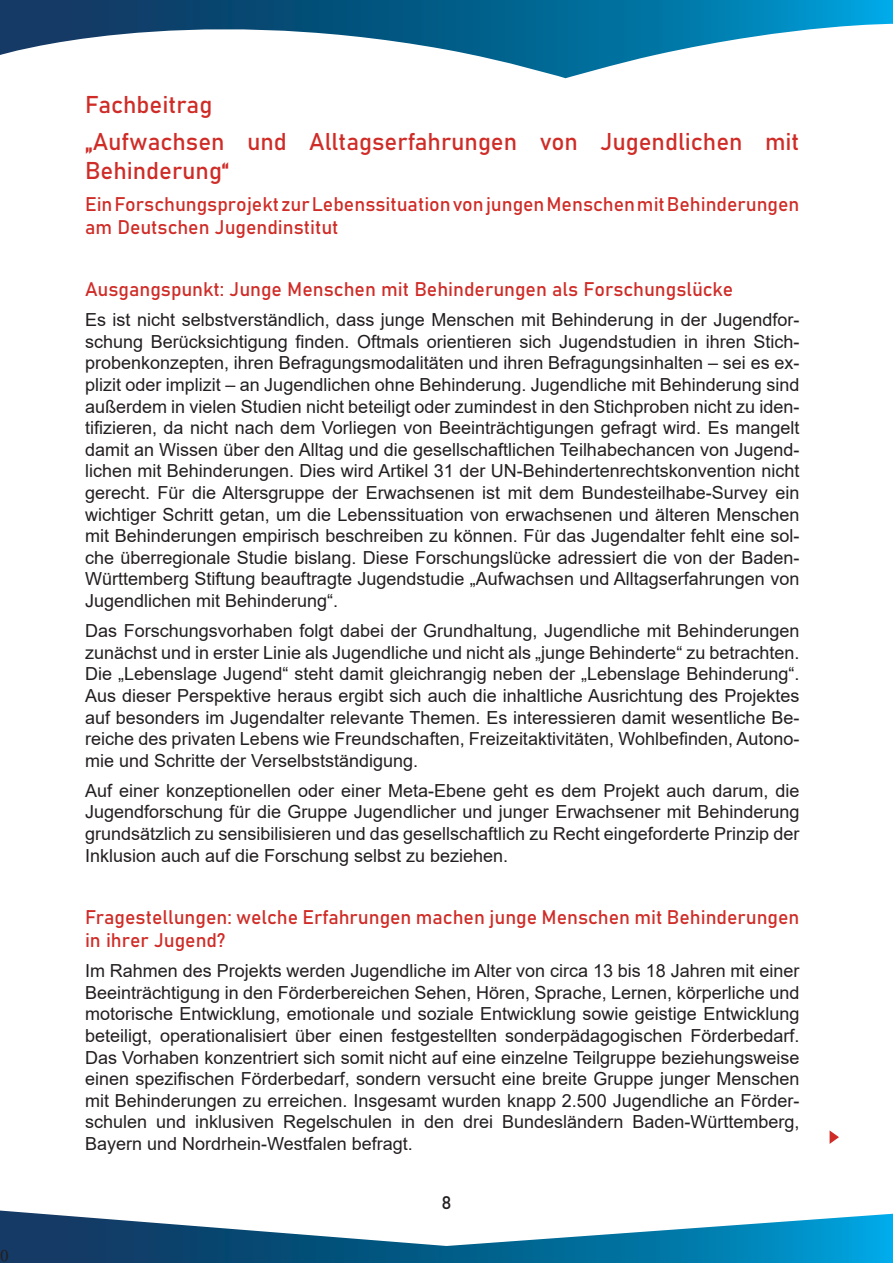
<style>
.page{position:relative;width:893px;height:1263px;background:#fff}
.page>*{position:absolute;margin:0;border:0;box-sizing:border-box;transform-origin:0 0}
.t1{font:24px/37.3px "Bahnschrift";color:#cf2c27}
.t2{font:19.5px/23.4px "Bahnschrift";color:#cf2c27}
.t3{font:18px/21.6px "Arial";color:#231f20;text-align:justify}
.t4{font:18px "Bahnschrift";color:#231f20}
</style>
<div class="page">
<svg style="left:0;top:1210px;width:893px;height:53px"></svg>
<svg style="left:0;top:0;width:893px;height:78px"></svg>
<svg style="left:830px;top:1130px;width:9px;height:14px"></svg>
<svg style="left:1px;top:1250px;width:7px;height:11px"></svg>
<h1 class="t1" style="left:85px;top:84px;width:716px">Fachbeitrag<br>„Aufwachsen und Alltagserfahrungen von Jugendlichen mit</h1>
<h1 class="t1" style="left:85px;top:150px;width:146px">Behinderung“</h1>
<p class="t2" style="left:85px;top:191px;width:716px">Ein Forschungsprojekt zur Lebenssituation von jungen Menschen mit Behinderungen am Deutschen Jugendinstitut</p>
<p class="t2" style="left:85px;top:276px;width:650px">Ausgangspunkt: Junge Menschen mit Behinderungen als Forschungslücke</p>
<p class="t3" style="left:85px;top:309px;width:716px">Es ist nicht selbstverständlich, dass junge Menschen mit Behinderung in der Jugendfor&shy;schung Berücksichtigung finden. Oftmals orientieren sich Jugendstudien in ihren Stich&shy;probenkonzepten, ihren Befragungsmodalitäten und ihren Befragungsinhalten – sei es ex&shy;plizit oder implizit – an Jugendlichen ohne Behinderung. Jugendliche mit Behinderung sind außerdem in vielen Studien nicht beteiligt oder zumindest in den Stichproben nicht zu iden&shy;tifizieren, da nicht nach dem Vorliegen von Beeinträchtigungen gefragt wird. Es mangelt damit an Wissen über den Alltag und die gesellschaftlichen Teilhabechancen von Jugend&shy;lichen mit Behinderungen. Dies wird Artikel 31 der UN-Behindertenrechtskonvention nicht gerecht. Für die Altersgruppe der Erwachsenen ist mit dem Bundesteilhabe-Survey ein wichtiger Schritt getan, um die Lebenssituation von erwachsenen und älteren Menschen mit Behinderungen empirisch beschreiben zu können. Für das Jugendalter fehlt eine sol&shy;che überregionale Studie bislang. Diese Forschungslücke adressiert die von der Baden-Württemberg Stiftung beauftragte Jugendstudie „Aufwachsen und Alltagserfahrungen von Jugendlichen mit Behinderung“.</p>
<p class="t3" style="left:85px;top:620px;width:716px">Das Forschungsvorhaben folgt dabei der Grundhaltung, Jugendliche mit Behinderungen zunächst und in erster Linie als Jugendliche und nicht als „junge Behinderte“ zu betrachten.<br>Die „Lebenslage Jugend“ steht damit gleichrangig neben der „Lebenslage Behinderung“.<br>Aus dieser Perspektive heraus ergibt sich auch die inhaltliche Ausrichtung des Projektes auf besonders im Jugendalter relevante Themen. Es interessieren damit wesentliche Be&shy;reiche des privaten Lebens wie Freundschaften, Freizeitaktivitäten, Wohlbefinden, Autono&shy;mie und Schritte der Verselbstständigung.</p>
<p class="t3" style="left:85px;top:779px;width:716px">Auf einer konzeptionellen oder einer Meta-Ebene geht es dem Projekt auch darum, die Jugendforschung für die Gruppe Jugendlicher und junger Erwachsener mit Behinderung grundsätzlich zu sensibilisieren und das gesellschaftlich zu Recht eingeforderte Prinzip der Inklusion auch auf die Forschung selbst zu beziehen.</p>
<p class="t2" style="left:85px;top:904px;width:716px">Fragestellungen: welche Erfahrungen machen junge Menschen mit Behinderungen in ihrer Jugend?</p>
<p class="t3" style="left:85px;top:960px;width:716px">Im Rahmen des Projekts werden Jugendliche im Alter von circa 13 bis 18 Jahren mit einer Beeinträchtigung in den Förderbereichen Sehen, Hören, Sprache, Lernen, körperliche und motorische Entwicklung, emotionale und soziale Entwicklung sowie geistige Entwicklung beteiligt, operationalisiert über einen festgestellten sonderpädagogischen Förderbedarf.<br>Das Vorhaben konzentriert sich somit nicht auf eine einzelne Teilgruppe beziehungsweise einen spezifischen Förderbedarf, sondern versucht eine breite Gruppe junger Menschen mit Behinderungen zu erreichen. Insgesamt wurden knapp 2.500 Jugendliche an Förder&shy;schulen und inklusiven Regelschulen in den drei Bundesländern Baden-Württemberg, Bayern und Nordrhein-Westfalen befragt.</p>
<p class="t4" style="left:441px;top:1189px;width:12px">8</p>
</div>
